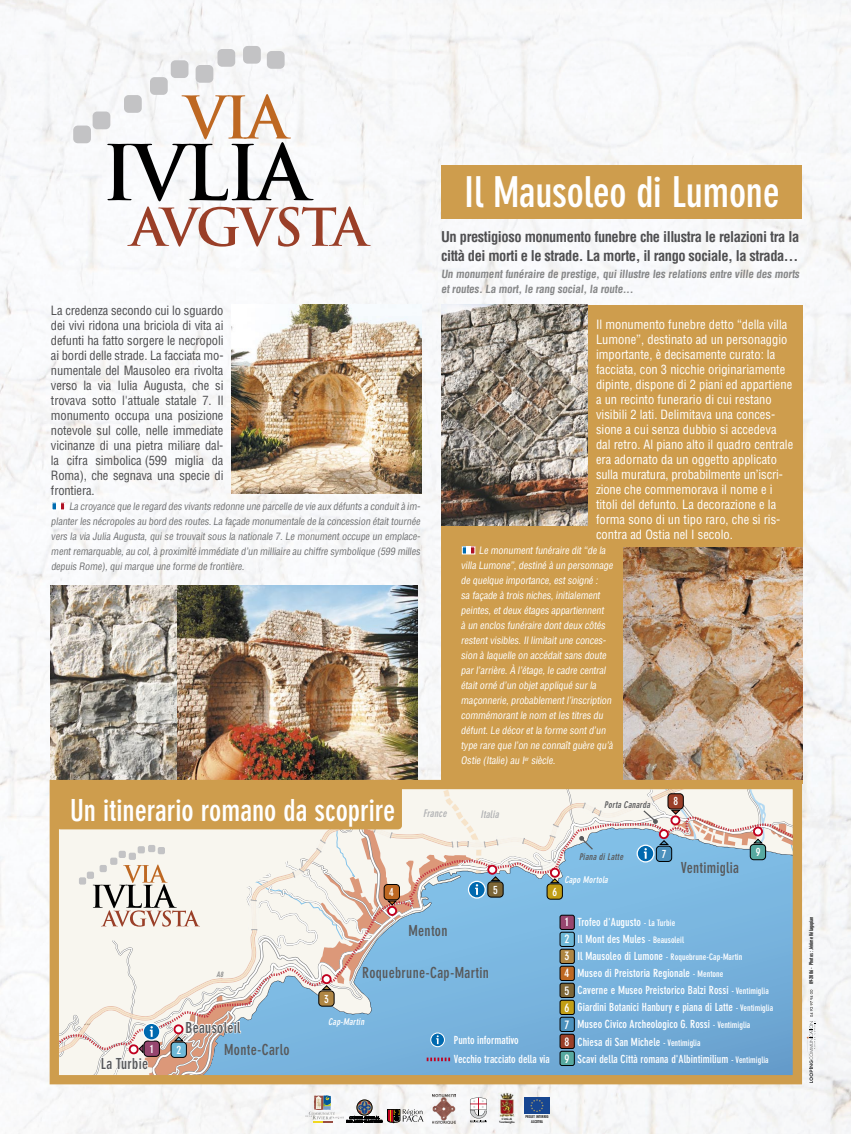
<style>
.page{position:relative;width:851px;height:1134px;background:#fff}
.page>*{position:absolute;margin:0;border:0;box-sizing:border-box;transform-origin:0 0}
.t1{font:700 condensed 41.9px "DIN Neuzeit Grotesk";letter-spacing:-.005em;color:#fff}
.t2{font:700 condensed 29.9px "DIN Neuzeit Grotesk";color:#fff}
.t3{font:700 condensed 15px "DIN Neuzeit Grotesk";letter-spacing:.02em;color:#58595b}
.t4{font:700 condensed 14.5px/19px "Helvetica";letter-spacing:-.03em;color:#4f4f51}
.t5{font:condensed 12.5px/15px "Helvetica";color:#fff}
.t6{font:condensed 12.5px/15px "Helvetica";letter-spacing:-.01em;color:#4c4c4e;text-align:justify}
.t7{font:700 condensed 12px/17px "DIN Neuzeit Grotesk";color:#fff;text-align:justify}
.t8{font:700 condensed 11.5px "DIN Neuzeit Grotesk";color:#fff}
.t9{font:700 condensed 11.05px/17.1px "DIN Neuzeit Grotesk";letter-spacing:.005em;color:#fff}
.t10{font:700 condensed 11px/15px "Helvetica";color:#868788}
.t11{font:italic 700 condensed 10.35px "DIN Neuzeit Grotesk";color:#b0b1b3}
.t12{font:condensed 10px/15px "Helvetica";color:#fff}
.t13{font:condensed 10px/15px "Helvetica";color:#707172;text-align:justify}
.t14{font:italic 700 condensed 9.2px "DIN Neuzeit Grotesk";color:#58595b}
.t15{font:italic 700 condensed 9.2px "DIN Neuzeit Grotesk";color:#fff}
.t16{font:700 condensed 8.8px "DIN Neuzeit Grotesk";letter-spacing:.005em;color:#fff}
.t17{font:italic 700 condensed 7.55px "DIN Neuzeit Grotesk";color:#868788}
.t18{font:700 condensed 5.4px "DIN Neuzeit Grotesk";letter-spacing:-.015em;color:#000}
.t19{font:700 condensed 3.9px/4.7px "DIN Neuzeit Grotesk";color:#000;text-align:center}
.t20{font:700 3.1px/3.1px "Times";color:#000;text-align:center}
.s1{font-size:8.8px}
.s2{font-size:11.05px}
</style>
<div class="page">
<img style="left:0;top:0;width:850px;height:1134px">
<div style="left:441px;top:305px;width:361px;height:479px;background:#ce9d4d"></div>
<img style="left:623px;top:548px;width:179px;height:232px">
<svg style="left:107px;top:94px;width:263px;height:153px"></svg>
<div style="left:73px;top:126px;width:18px;height:17px;background:#c3c3c5;border-radius:5px"></div>
<div style="left:93px;top:112px;width:17px;height:17px;background:#c3c3c5;border-radius:5px"></div>
<div style="left:124px;top:95px;width:18px;height:18px;background:#c3c3c5;border-radius:5px"></div>
<div style="left:195px;top:65px;width:18px;height:18px;background:#c3c3c5;border-radius:5px"></div>
<div style="left:243px;top:46px;width:18px;height:18px;background:#c3c3c5;border-radius:5px"></div>
<div style="left:267px;top:51px;width:17px;height:18px;background:#c3c3c5;border-radius:5px"></div>
<div style="left:217px;top:49px;width:18px;height:18px;background:#c3c3c5;border-radius:5px"></div>
<div style="left:171px;top:60px;width:17px;height:18px;background:#c3c3c5;border-radius:5px"></div>
<div style="left:150px;top:77px;width:18px;height:18px;background:#c3c3c5;border-radius:5px"></div>
<img style="left:50px;top:585px;width:367px;height:195px">
<img style="left:232px;top:305px;width:189px;height:188px">
<div style="left:441px;top:165px;width:360px;height:54px;background:#ce9d4d"></div>
<img style="left:441px;top:305px;width:146px;height:220px">
<svg style="left:60px;top:942px;width:33px;height:115px"></svg>
<div style="left:60px;top:829px;width:33px;height:113px;background:#f8f6ef"></div>
<div style="left:50px;top:780px;width:751px;height:304px;border:9px solid #ce9d4d"></div>
<svg style="left:305px;top:1095px;width:118px;height:28px"></svg>
<svg style="left:470px;top:1097px;width:17px;height:25px"></svg>
<img style="left:432px;top:1094px;width:24px;height:29px">
<img style="left:524px;top:1097px;width:25px;height:16px">
<div style="left:79px;top:877px;width:7px;height:7px;background:#c3c3c5;border-radius:2px"></div>
<div style="left:87px;top:872px;width:7px;height:7px;background:#c3c3c5;border-radius:2px"></div>
<div style="left:57px;top:784px;width:345px;height:45px;background:#ce9d4d;border-radius:4px"></div>
<svg style="left:806px;top:990px;width:9px;height:93px"></svg>
<img style="left:498px;top:1093px;width:17px;height:25px">
<svg style="left:464px;top:549px;width:9px;height:3px"></svg>
<div style="left:462px;top:547px;width:13px;height:7px;border:1px solid #fff"></div>
<div style="left:60px;top:502px;width:5px;height:8px;background:#af1023"></div>
<div style="left:56px;top:502px;width:5px;height:8px;background:#fff"></div>
<div style="left:52px;top:502px;width:13px;height:8px;border:1px solid #fff"></div>
<svg style="left:93px;top:784px;width:704px;height:296px"></svg>
<p class="t6" style="left:51px;top:302px;width:174px">La credenza secondo cui lo sguardo dei vivi ridona una briciola di vita ai defunti ha fatto sorgere le necropoli ai bordi delle strade. La facciata mo&shy;numentale del Mausoleo era rivolta verso la via Iulia Augusta, che si trovava sotto l'attuale statale 7. Il monumento occupa una posizione notevole sul colle, nelle immediate vicinanze di una pietra miliare dal&shy;la cifra simbolica (599 miglia da Roma), che segnava una specie di frontiera.</p>
<p class="t13" style="left:51px;top:498px;width:372px;text-indent:18px">La croyance que le regard des vivants redonne une parcelle de vie aux défunts a conduità im&shy;planterles nécropoles au bord des routes.La façade monumentale de la concession étaittournée vers la via Julia Augusta, qui se trouvait sous la nationale 7. Le monument occupe un emplace&shy;mentremarquable,au col,à proximité immédiate d’un milliaire au chiffre symbolique (599 milles depuis Rome),quimarque une forme de frontière.</p>
<h1 class="t1" style="left:464px;top:168px;width:317px">Il Mausoleo di Lumone</h1>
<p class="t4" style="left:441px;top:227px;width:360px">Un prestigioso monumento funebre che illustra le relazioni tra la città dei morti e le strade. La morte, il rango sociale, la strada…</p>
<p class="t10" style="left:441px;top:266px;width:361px">Un monument funéraire de prestige, qui illustre les relations entre ville des morts et routes. La mort, le rang social, la route...</p>
<p class="t5" style="left:596px;top:317px;width:199px">Il monumento funebre detto “della villa Lumone”, destinato ad un personaggio importante, è decisamente curato: la facciata, con 3 nicchie originariamente dipinte, dispone di 2 piani ed appartiene a un recinto funerario di cui restano visibili 2 lati. Delimitava una conces&shy;sione a cui senza dubbio si accedeva dal retro. Al piano alto il quadro centrale era adornato da un oggetto applicato sulla muratura, probabilmente un’iscri&shy;zione che commemorava il nome e i titoli del defunto. La decorazione e la forma sono di un tipo raro, che si ris&shy;contra ad Ostia nel I secolo.</p>
<p class="t12" style="left:461px;top:543px;width:155px;text-indent:18px">Le monumentfunéraire dit“de la villa Lumone”,destiné à un personnage de quelque importance,estsoigné :<br>sa façade à trois niches,initialement peintes,etdeux étages appartiennent<br>à un enclos funéraire dontdeux côtés restentvisibles.Illimitaitune conces&shy;sion à laquelle on accédaitsans doute parl’arrière.À l’étage,le cadre central étaitorné d’un objetappliqué surla maçonnerie,probablementl’inscription commémorantle nom etles titres du défunt.Le décoretla forme sontd’un type rare que l’on ne connaîtguère qu’à Ostie (Italie)au I<sup>er</sup> siècle.</p>
<h2 class="t2" style="left:70px;top:793px;width:327px">Un itinerario romano da scoprire</h2>
<p class="t11" style="left:423px;top:807px;width:27px">France</p>
<p class="t11" style="left:480px;top:808px;width:22px">Italia</p>
<p class="t8" style="left:389px;top:885px;width:6px">4</p>
<p class="t8" style="left:493px;top:883px;width:6px">5</p>
<p class="t14" style="left:604px;top:799px;width:49px">Porta Canarda</p>
<p class="t8" style="left:673px;top:795px;width:6px">8</p>
<p class="t14" style="left:579px;top:851px;width:48px">Piana diLatte</p>
<p class="t15" style="left:564px;top:874px;width:47px">Capo Mortola</p>
<p class="t8" style="left:552px;top:885px;width:6px">6</p>
<p class="t8" style="left:661px;top:847px;width:6px">7</p>
<p class="t3" style="left:680px;top:859px;width:60px">Ventimiglia</p>
<p class="t8" style="left:755px;top:845px;width:6px">9</p>
<p class="t8" style="left:150px;top:1042px;width:5px">1</p>
<p class="t3" style="left:101px;top:1055px;width:49px">La Turbie</p>
<p class="t17" style="left:216px;top:970px;width:10px">A8</p>
<p class="t3" style="left:185px;top:1019px;width:56px">Beausoleil</p>
<p class="t8" style="left:176px;top:1043px;width:6px">2</p>
<p class="t3" style="left:224px;top:1040px;width:67px">Monte-Carlo</p>
<p class="t9" style="left:577px;top:914px;width:108px">Trofeo d'Augusto <span class="s1">- La Turbie<br></span>Il Mont des Mules <span class="s1">- Beausoleil</span></p>
<p class="t9" style="left:577px;top:965px;width:197px">Museo di Preistoria Regionale <span class="s1">- Mentone<br></span>Caverne e Museo Preistorico Balzi Rossi <span class="s1">- Ventimiglia </span>Giardini Botanici Hanbury e piana di Latte <span class="s1">- Ventimiglia </span>Museo Civico Archeologico G. Rossi <span class="s1">- Ventimiglia </span>Chiesa di San Michele <span class="s1">- Ventimiglia</span></p>
<p class="t7" style="left:564px;top:914px;width:6px">1<br>2<br>3<br>4<br>5<br>6<br>7<br>8<br>9</p>
<p class="t3" style="left:408px;top:922px;width:40px">Menton</p>
<p class="t16" style="left:577px;top:952px;width:166px"><span class="s2">Il Mausoleo di Lumone</span> - Roquebrune-Cap-Martin</p>
<p class="t3" style="left:362px;top:964px;width:128px">Roquebrune-Cap-Martin</p>
<p class="t8" style="left:324px;top:992px;width:6px">3</p>
<p class="t15" style="left:328px;top:1016px;width:40px">Cap-Martin</p>
<p class="t9" style="left:454px;top:1031px;width:66px">Punto informativo</p>
<p class="t9" style="left:454px;top:1050px;width:97px">Vecchio tracciato della via</p>
<p class="t9" style="left:577px;top:1050px;width:192px">Scavi della Città romana d'Albintimilium <span class="s1">- Ventimiglia</span></p>
<p class="t18" style="left:808px;top:984px;width:69px;rotate:-90deg">09-2006 - Photos : Jérôme Kélagopian</p>
<p class="t20" style="left:499px;top:1117px;width:17px">Città di<br>Ventimiglia</p>
<p class="t19" style="left:525px;top:1114px;width:25px">PROJET INTERREG<br>ALCOTRA</p>
</div>
